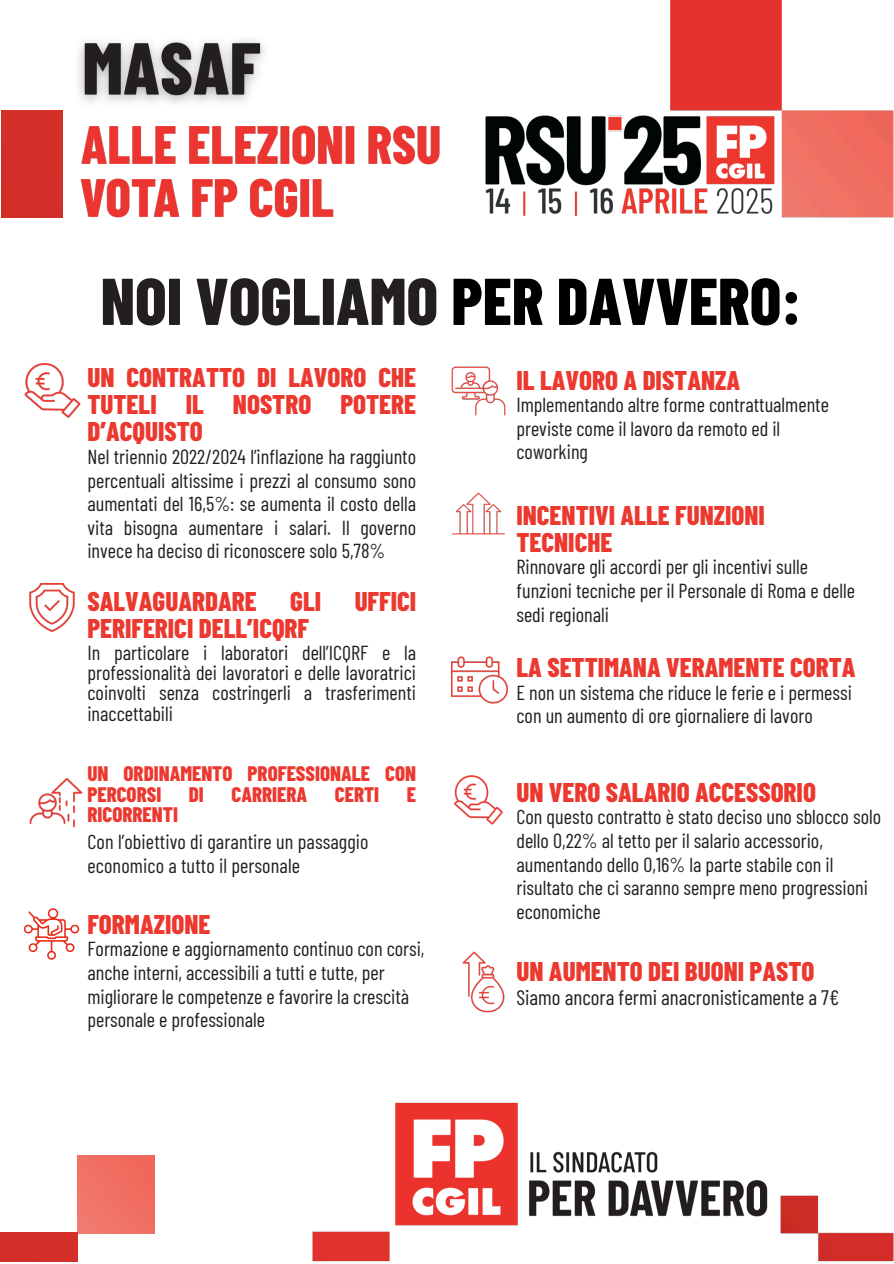
<style>
.page{position:relative;width:894px;height:1264px;background:#fff}
.page>*{position:absolute;margin:0;border:0;box-sizing:border-box;transform-origin:0 0}
.t1{font:800 66px "Barlow Condensed";color:#231f20}
.t2{font:800 27px/27px "Barlow Condensed";color:#ec3930}
.t3{font:800 21px/20.2px "Barlow Condensed";color:#ec3930}
.t4{font:21px "Barlow Condensed";color:#231f20}
.t5{font:20.25px/23.7px "Barlow Condensed";color:#231f20}
.s1{color:#000}
</style>
<div class="page">
<div style="left:1px;top:110px;width:61px;height:107px;background:#d32e29"></div>
<img style="left:30px;top:583px;width:45px;height:48px">
<img style="left:25px;top:364px;width:55px;height:54px">
<img style="left:29px;top:777px;width:54px;height:51px">
<div style="left:78px;top:1155px;width:77px;height:77px;background:#f07063"></div>
<div style="left:1px;top:1232px;width:77px;height:28px;background:#d32e29"></div>
<img style="left:80px;top:178px;width:254px;height:40px">
<img style="left:81px;top:125px;width:359px;height:40px">
<img style="left:451px;top:656px;width:56px;height:47px">
<img style="left:454px;top:775px;width:48px;height:49px">
<img style="left:452px;top:492px;width:53px;height:43px">
<img style="left:451px;top:366px;width:55px;height:50px">
<img style="left:485px;top:0;width:408px;height:218px">
<img style="left:312px;top:1102px;width:581px;height:160px">
<svg style="left:24px;top:908px;width:56px;height:52px"></svg>
<img style="left:79px;top:40px;width:186px;height:64px">
<img style="left:462px;top:951px;width:43px;height:62px">
<p class="t1" style="left:100px;top:259px;width:701px">NOI VOGLIAMO <span class="s1">PER DAVVERO:</span></p>
<p class="t2" style="left:87px;top:363px;width:330px;text-align:justify">UN CONTRATTO DI LAVORO CHE TUTELI IL NOSTRO POTERE D’ACQUISTO</p>
<h1 class="t5" style="left:87px;top:444px;width:330px;text-align:justify">Nel triennio 2022/2024 l’inflazione ha raggiunto percentuali altissime i prezzi al consumo sono aumentati del 16,5%: se aumenta il costo della vita bisogna aumentare i salari. Il governo invece ha deciso di riconoscere solo 5,78%</h1>
<p class="t2" style="left:87px;top:587px;width:330px">SALVAGUARDARE GLI UFFICI<br>PERIFERICI DELL’ICQRF</p>
<p class="t5" style="left:87px;top:641px;width:330px;line-height:20.2px;text-align:justify">In particolare i laboratori dell’ICQRF e la professionalità dei lavoratori e delle lavoratrici coinvolti senza costringerli a trasferimenti inaccettabili</p>
<p class="t3" style="left:87px;top:762px;width:330px">UN ORDINAMENTO PROFESSIONALE CON<br>PERCORSI</p>
<p class="t3" style="left:189px;top:783px;width:17px">DI</p>
<p class="t3" style="left:231px;top:783px;width:77px">CARRIERA</p>
<p class="t3" style="left:335px;top:783px;width:46px">CERTI</p>
<p class="t3" style="left:407px;top:783px;width:11px">E</p>
<p class="t3" style="left:87px;top:803px;width:92px">RICORRENTI</p>
<p class="t5" style="left:87px;top:829px;width:283px">Con l’obiettivo di garantire un passaggio economico a tutto il personale</p>
<p class="t2" style="left:87px;top:909px;width:124px">FORMAZIONE</p>
<p class="t5" style="left:87px;top:936px;width:338px">Formazione e aggiornamento continuo con corsi, anche interni, accessibili a tutti e tutte, per migliorare le competenze e favorire la crescità personale e professionale</p>
<p class="t2" style="left:516px;top:365px;width:225px">IL LAVORO A DISTANZA</p>
<p class="t5" style="left:516px;top:392px;width:314px">Implementando altre forme contrattualmente previste come il lavoro da remoto ed il coworking</p>
<p class="t2" style="left:516px;top:500px;width:250px">INCENTIVI ALLE FUNZIONI<br>TECNICHE</p>
<p class="t5" style="left:516px;top:554px;width:340px">Rinnovare gli accordi per gli incentivi sulle funzioni tecniche per il Personale di Roma e delle sedi regionali</p>
<p class="t2" style="left:516px;top:652px;width:340px">LA SETTIMANA VERAMENTE CORTA</p>
<p class="t5" style="left:516px;top:679px;width:337px">E non un sistema che riduce le ferie e i permessi con un aumento di ore giornaliere di lavoro</p>
<p class="t2" style="left:516px;top:777px;width:301px">UN VERO SALARIO ACCESSORIO</p>
<p class="t5" style="left:516px;top:804px;width:366px">Con questo contratto è stato deciso uno sblocco solo dello 0,22% al tetto per il salario accessorio, aumentando dello 0,16% la parte stabile con il risultato che ci saranno sempre meno progressioni economiche</p>
<h2 class="t2" style="left:516px;top:956px;width:299px">UN AUMENTO DEI BUONI PASTO</h2>
<p class="t4" style="left:516px;top:983px;width:324px">Siamo ancora fermi anacronisticamente a 7€</p>
</div>
